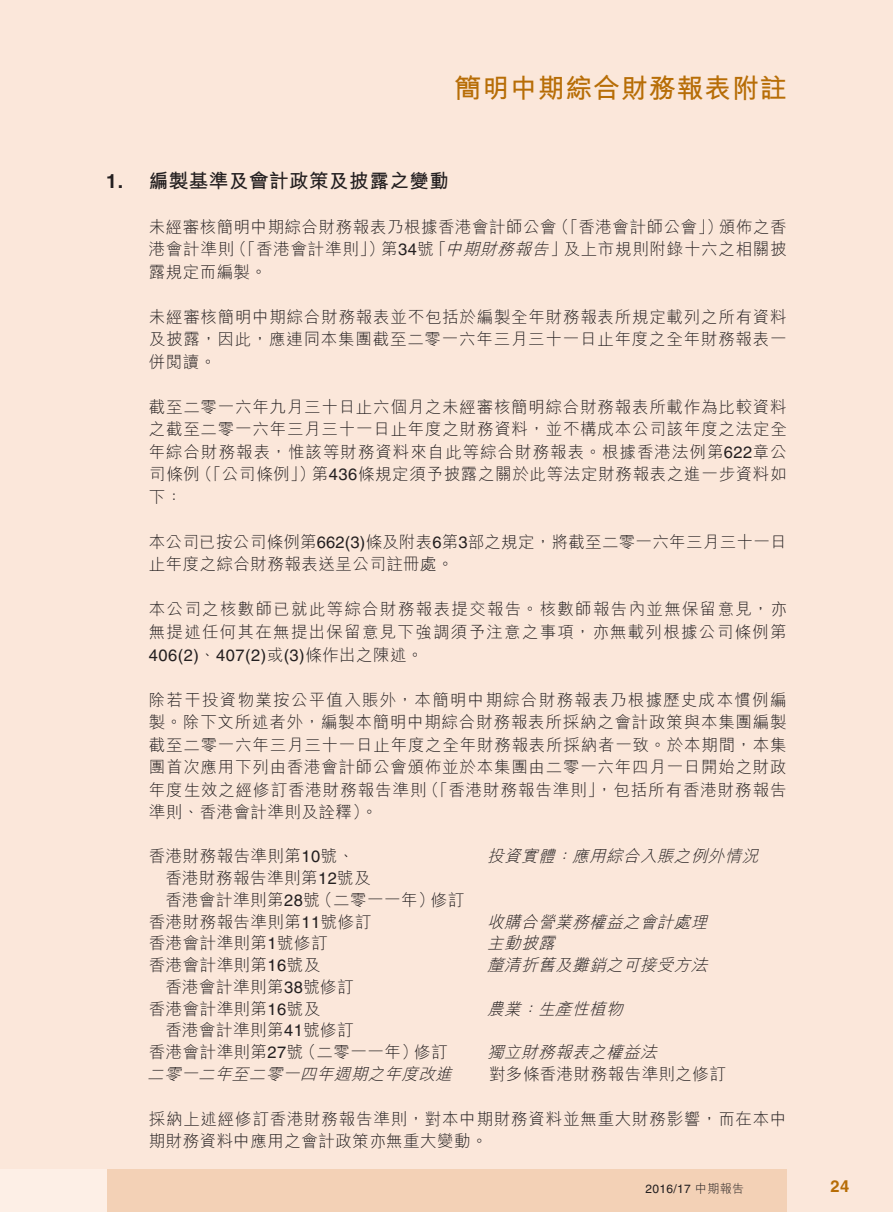
<style>
.page{position:relative;width:893px;height:1212px;background:#fbe7da}
.page>*{position:absolute;margin:0;border:0;box-sizing:border-box;transform-origin:0 0}
.t1{font:700 27px "M Hei HK";letter-spacing:.03em;color:#b76d06}
.t2{font:700 19.5px "M Hei HK";letter-spacing:.03em;color:#231f20}
.t3{font:700 19.5px "Helvetica LT Std";color:#231f20}
.t4{font:300 16.5px/22.5px "M Hei HK";letter-spacing:.045em;color:#231f20}
.t5{font:italic 300 16.5px "M Hei HK";color:#231f20}
.t6{font:300 16.5px/22.5px "M Hei HK";letter-spacing:.075em;color:#231f20}
.t7{font:300 16.5px/22.5px "M Hei HK";letter-spacing:.02em;color:#231f20}
.t8{font:16.5px "Helvetica LT Std";letter-spacing:.03em;color:#231f20}
.t9{font:700 16.5px "Helvetica LT Std";color:#b76d06}
.t10{font:12px "Helvetica LT Std";letter-spacing:.03em;color:#231f20}
.s1{font-family:"Helvetica LT Std";font-weight:400}
.s2{font-style:normal}
.s3{font-family:"M Hei HK";font-weight:300}
</style>
<div class="page">
<div style="left:0;top:1169px;width:787px;height:43px;background:#f3d1b6"></div>
<div style="left:0;top:1169px;width:106px;height:43px;background:#fdefe6"></div>
<h1 class="t1" style="left:454px;top:68px;width:334px">簡明中期綜合財務報表附註</h1>
<p class="t3" style="left:106px;top:169px;width:18px">1.</p>
<p class="t2" style="left:149px;top:166px;width:302px">編製基準及會計政策及披露之變動</p>
<p class="t4" style="left:149px;top:215px;width:409px">未經審核簡明中期綜合財務報表乃根據香港會計師公會</p>
<p class="t4" style="left:553px;top:215px;width:171px">（「香港會計師公會」）</p>
<p class="t4" style="left:719px;top:215px;width:69px">頒佈之香</p>
<p class="t4" style="left:231px;top:237px;width:155px">（「香港會計準則」）</p>
<p class="t4" style="left:563px;top:237px;width:225px">及上市規則附錄十六之相關披</p>
<p class="t4" style="left:149px;top:237px;width:120px">港會計準則<br>露規定而編製。</p>
<p class="t4" style="left:149px;top:305px;width:639px;text-align:justify">未經審核簡明中期綜合財務報表並不包括於編製全年財務報表所規定載列之所有資料及披露，因此，應連同本集團截至二零一六年三月三十一日止年度之全年財務報表一併閱讀。</p>
<p class="t4" style="left:149px;top:395px;width:640px;text-align:right">截至二零一六年九月三十日止六個月之未經審核簡明綜合財務報表所載作為比較資料之截至二零一六年三月三十一日止年度之財務資料，並不構成本公司該年度之法定全年綜合財務報表，惟該等財務資料來自此等綜合財務報表。根據香港法例第<span class="s1">622</span>章公第<span class="s1">436</span>條規定須予披露之關於此等法定財務報表之進一步資料如</p>
<p class="t4" style="left:381px;top:237px;width:54px">第<span class="s1">34</span>號</p>
<p class="t5" style="left:430px;top:238px;width:125px"><span class="s2">「</span>中期財務報告</p>
<p class="t4" style="left:550px;top:237px;width:18px">」</p>
<p class="t4" style="left:196px;top:462px;width:121px">（「公司條例」）</p>
<p class="t4" style="left:149px;top:462px;width:52px">司條例下：</p>
<p class="t7" style="left:149px;top:530px;width:639px">本公司已按公司條例第<span class="s1">662 )3(</span> 條及附表第<span class="s1">6 3</span>部之規定，將截至二零一六年三月三十一日止年度之綜合財務報表送呈公司註冊處。</p>
<p class="t6" style="left:149px;top:597px;width:639px">本公司之核數師已就此等綜合財務報表提交報告。核數師報告內並無保留意見，亦無提述任何其在無提出保留意見下強調須予注意之事項，亦無載列根據公司條例第</p>
<p class="t8" style="left:149px;top:645px;width:276px">406 2( )<span class="s3">、</span>407 <span class="s3">或</span>)2( )3( <span class="s3">條作出之陳述。</span></p>
<p class="t4" style="left:149px;top:687px;width:639px;text-align:right">除若干投資物業按公平值入賬外，本簡明中期綜合財務報表乃根據歷史成本慣例編製。除下文所述者外，編製本簡明中期綜合財務報表所採納之會計政策與本集團編製截至二零一六年三月三十一日止年度之全年財務報表所採納者一致。於本期間，本集團首次應用下列由香港會計師公會頒佈並於本集團由二零一六年四月一日開始之財政（「香港財務報告準則，」包括所有香港財務報告</p>
<p class="t4" style="left:149px;top:778px;width:279px">年度生效之經修訂香港財務報告準則準則、香港會計準則及詮釋。(</p>
<p class="t4" style="left:165px;top:845px;width:207px;line-height:21.8px;text-indent:-16px">香港財務報告準則第<span class="s1">10</span>號、香港財務報告準則第<span class="s1">12</span>號及</p>
<p class="t5" style="left:572px;top:844px;width:193px">應用綜合入賬之例外情況</p>
<p class="t5" style="left:487px;top:844px;width:75px">投資實體</p>
<p class="t5" style="left:555px;top:844px;width:24px">：</p>
<p class="t4" style="left:316px;top:888px;width:120px">（二零一一年）</p>
<p class="t4" style="left:165px;top:888px;width:156px">香港會計準則第<span class="s1">28</span>號</p>
<p class="t4" style="left:431px;top:888px;width:35px">修訂</p>
<p class="t4" style="left:149px;top:909px;width:224px">香港財務報告準則第<span class="s1">11</span>號修訂</p>
<p class="t4" style="left:149px;top:931px;width:180px">香港會計準則第<span class="s1">1</span>號修訂</p>
<p class="t4" style="left:149px;top:953px;width:173px">香港會計準則第<span class="s1">16</span>號及</p>
<p class="t4" style="left:165px;top:975px;width:190px">香港會計準則第<span class="s1">38</span>號修訂</p>
<p class="t5" style="left:487px;top:910px;width:227px">收購合營業務權益之會計處理</p>
<p class="t5" style="left:487px;top:931px;width:75px">主動披露</p>
<p class="t5" style="left:487px;top:953px;width:227px">釐清折舊及攤銷之可接受方法</p>
<p class="t4" style="left:165px;top:997px;width:190px;line-height:21.8px;text-indent:-16px">香港會計準則第<span class="s1">16</span>號及<br>香港會計準則第<span class="s1">41</span>號修訂</p>
<p class="t5" style="left:538px;top:997px;width:92px">生產性植物</p>
<p class="t5" style="left:487px;top:997px;width:41px">農業</p>
<p class="t5" style="left:487px;top:1040px;width:177px">獨立財務報表之權益法</p>
<p class="t5" style="left:521px;top:997px;width:24px">：</p>
<p class="t4" style="left:300px;top:1040px;width:120px">（二零一一年）</p>
<p class="t4" style="left:149px;top:1040px;width:156px">香港會計準則第<span class="s1">27</span>號</p>
<p class="t4" style="left:414px;top:1040px;width:35px">修訂</p>
<p class="t5" style="left:147px;top:1062px;width:312px">二零一二年至二零一四年週期之年度改進</p>
<p class="t4" style="left:149px;top:1107px;width:639px">採納上述經修訂香港財務報告準則，對本中期財務資料並無重大財務影響，而在本中期財務資料中應用之會計政策亦無重大變動。</p>
<p class="t4" style="left:489px;top:1062px;width:239px">對多條香港財務報告準則之修訂</p>
<p class="t10" style="left:645px;top:1182px;width:100px">2016/17 <span class="s3">中期報告</span></p>
<p class="t9" style="left:830px;top:1176px;width:20px">24</p>
</div>
